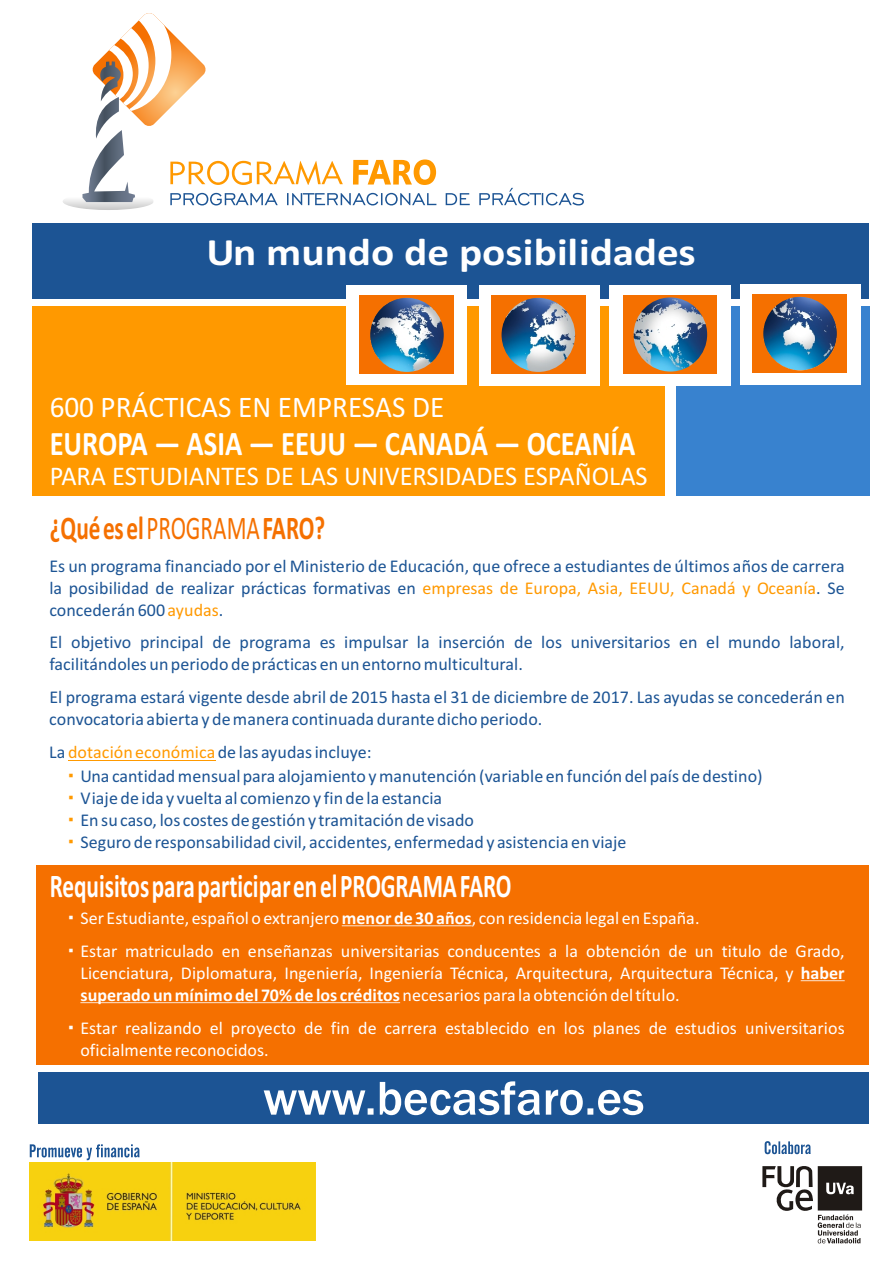
<style>
.page{position:relative;width:894px;height:1263px;background:#fff}
.page>*{position:absolute;margin:0;border:0;box-sizing:border-box;transform-origin:0 0}
.t1{font:700 38.7px "Calibri";color:#fff;scale:1.12 1}
.t2{font:700 34.5px "Calibri";color:#fff;scale:.83 1}
.t3{font:700 33.15px "Calibri";color:#fff;scale:.7 1}
.t4{font:700 33.15px "Calibri";color:#f57000;scale:.7 1}
.t5{font:30.15px "Calibri";color:#fff}
.t6{font:27.15px "Calibri";color:#fff}
.t7{font:18px/21.9px "Calibri";letter-spacing:.005em;color:#1c5494}
.t8{font:18px/21.9px "Calibri";letter-spacing:.005em;color:#fff}
.s1{font-weight:400}
.s2{color:#f90}
.s3{font-weight:700}
</style>
<div class="page">
<div style="left:32px;top:224px;width:837px;height:75px;background:#1c5494"></div>
<div style="left:33px;top:307px;width:632px;height:189px;background:#f90"></div>
<div style="left:676px;top:306px;width:194px;height:189px;background:#3882cf"></div>
<div style="left:479px;top:285px;width:120px;height:100px;background:#fff"></div>
<div style="left:346px;top:285px;width:121px;height:100px;background:#fff"></div>
<div style="left:491px;top:296px;width:95px;height:78px;background:#f57000"></div>
<img style="left:502px;top:298px;width:73px;height:74px;border-radius:50%">
<div style="left:609px;top:285px;width:122px;height:100px;background:#fff"></div>
<div style="left:624px;top:295px;width:93px;height:79px;background:#f57000"></div>
<img style="left:634px;top:297px;width:73px;height:75px;border-radius:50%">
<img style="left:63px;top:193px;width:91px;height:17px;border-radius:50%">
<div style="left:360px;top:296px;width:94px;height:78px;background:#f57000"></div>
<img style="left:370px;top:298px;width:74px;height:74px;border-radius:50%">
<svg style="left:82px;top:13px;width:502px;height:192px"></svg>
<div style="left:740px;top:284px;width:120px;height:101px;background:#fff"></div>
<div style="left:752px;top:295px;width:95px;height:78px;background:#f57000"></div>
<img style="left:763px;top:297px;width:74px;height:73px;border-radius:50%">
<div style="left:36px;top:865px;width:833px;height:199px;background:#f57000"></div>
<hr style="left:68px;top:760px;width:147px;height:1px;background:#f90">
<div style="left:38px;top:1072px;width:831px;height:52px;background:#1c5494"></div>
<hr style="left:342px;top:925px;width:130px;height:1px;background:#fff">
<hr style="left:801px;top:980px;width:44px;height:1px;background:#fff">
<hr style="left:80px;top:1002px;width:320px;height:1px;background:#fff">
<svg style="left:264px;top:1081px;width:379px;height:34px"></svg>
<svg style="left:30px;top:1144px;width:110px;height:16px"></svg>
<img style="left:30px;top:1163px;width:285px;height:78px">
<svg style="left:762px;top:1166px;width:100px;height:77px"></svg>
<svg style="left:765px;top:1141px;width:46px;height:13px"></svg>
<h1 class="t1" style="left:207px;top:236px;width:438px">Un mundo de posibilidades</h1>
<h3 class="t5" style="left:50px;top:395px;width:396px">600 PRÁCTICAS EN EMPRESAS DE</h3>
<h2 class="t2" style="left:50px;top:429px;width:707px">EUROPA — ASIA — EEUU — CANADÁ — OCEANÍA</h2>
<h3 class="t6" style="left:50px;top:465px;width:600px">PARA ESTUDIANTES DE LAS UNIVERSIDADES ESPAÑOLAS</h3>
<h3 class="t4" style="left:50px;top:514px;width:395px">¿Quéesel<span class="s1">PROGRAMA</span>FARO?</h3>
<p class="t7" style="left:49px;top:556px;width:797px;text-align:justify">Es un programa financiado por el Ministerio de Educación, que ofrece a estudiantes de últimos años de carrera la posibilidad de realizar prácticas formativas en <span class="s2">empresas de Europa, Asia, EEUU, Canadá y Oceanía</span>. Se concederán 600 <span class="s2">ayudas</span>.</p>
<p class="t7" style="left:49px;top:633px;width:797px">El objetivo principal de programa es impulsar la inserción de los universitarios en el mundo laboral, facilitándoles un periodo de prácticas en un entorno multicultural.</p>
<p class="t7" style="left:49px;top:688px;width:797px">El programa estará vigente desde abril de 2015 hasta el 31 de diciembre de 2017. Las ayudas se concederán en convocatoria abierta y de manera continuada durante dicho periodo.</p>
<p class="t7" style="left:49px;top:743px;width:324px">La<span class="s2">dotación económica</span>de las ayudas incluye:</p>
<p class="t7" style="left:80px;top:766px;width:684px">Una cantidad mensual para alojamiento y manutención (variable en función del país de destino)<br>Viaje de ida y vuelta al comienzo y fin de la estancia<br>En su caso, los costes de gestión y tramitación de visado<br>Seguro de responsabilidad civil, accidentes, enfermedad y asistencia en viaje</p>
<h3 class="t3" style="left:50px;top:872px;width:662px">RequisitosparaparticiparenelPROGRAMAFARO</h3>
<p class="t8" style="left:80px;top:903px;width:766px;line-height:33px">Ser Estudiante, español o extranjero <span class="s3">menor de 30 años</span>, con residencia legal en España.<br>Estar matriculado en enseñanzas universitarias conducentes a la obtención de un titulo de Grado,</p>
<p class="t8" style="left:80px;top:963px;width:766px">Licenciatura, Diplomatura, Ingeniería, Ingeniería Técnica, Arquitectura, Arquitectura Técnica, y <span class="s3">haber superado un mínimo del 70% de los créditos</span> necesarios para la obtención del título.</p>
<p class="t8" style="left:80px;top:1018px;width:766px">Estar realizando el proyecto de fin de carrera establecido en los planes de estudios universitarios oficialmente reconocidos.</p>
</div>
